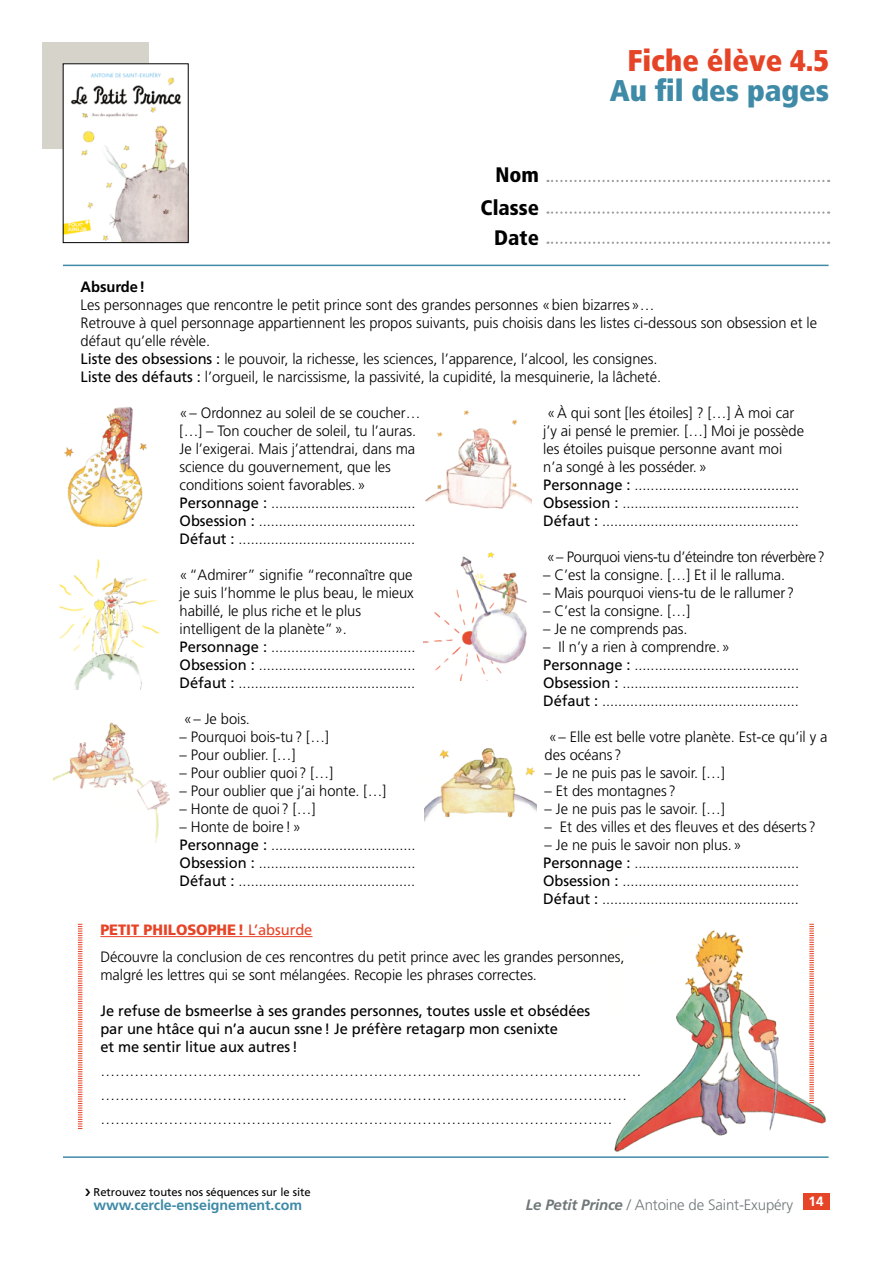
<style>
.page{position:relative;width:893px;height:1263px;background:#fff}
.page>*{position:absolute;margin:0;border:0;box-sizing:border-box;transform-origin:0 0}
.Titre_Dominante-obje{font:900 condensed 30px "Frutiger LT Std";color:#e64427}
.Titre_Dominante-obje-2{font:900 condensed 30px "Frutiger LT Std";color:#3f8aa7}
.t1{font:900 condensed 21px/33.5px "Frutiger LT Std";color:#000;text-align:right}
.corpus{font:300 15px/18px "Frutiger LT Std";letter-spacing:-.005em;color:#000}
.corpus-2{font:15px/18px "Frutiger LT Std";letter-spacing:-.005em;color:#000}
.corpus-3{font:300 15px "Frutiger LT Std";letter-spacing:-.025em;color:#000}
.t2{font:300 15px "Frutiger LT Std";letter-spacing:-.01em;color:#707879}
.corpus-4{font:900 15px "Frutiger LT Std";letter-spacing:-.005em;color:#e64427}
.corpus-5{font:700 15px "Frutiger LT Std";letter-spacing:-.005em;color:#000}
.t3{font:700 14.25px "Frutiger LT Std";letter-spacing:-.005em;color:#3f8aa7}
.t4{font:700 13.5px "Frutiger LT Std";color:#fff}
.t5{font:11.25px "Frutiger LT Std";letter-spacing:-.005em;color:#000}
.s1{font-weight:400}
.s2{font-weight:700;font-style:italic}
</style>
<div class="page">
<div style="left:43px;top:43px;width:106px;height:106px;background:#d5d3ca"></div>
<img style="left:65px;top:66px;width:121px;height:175px">
<div style="left:803px;top:1193px;width:26px;height:17px;background:#e64427"></div>
<svg style="left:547px;top:211px;width:282px;height:3px"></svg>
<svg style="left:547px;top:180px;width:282px;height:2px"></svg>
<svg style="left:547px;top:242px;width:282px;height:2px"></svg>
<img style="left:614px;top:930px;width:213px;height:222px">
<hr style="left:63px;top:1156px;width:766px;height:2px;background:#3f8aa7">
<hr style="left:63px;top:265px;width:766px;height:1px;background:#3f8aa7">
<img style="left:64px;top:407px;width:83px;height:120px">
<img style="left:59px;top:559px;width:101px;height:130px">
<img style="left:54px;top:722px;width:115px;height:120px">
<img style="left:425px;top:410px;width:106px;height:99px">
<img style="left:423px;top:551px;width:104px;height:129px">
<img style="left:424px;top:748px;width:112px;height:74px">
<hr style="left:100px;top:936px;width:212px;height:1px;background:#e64427">
<svg style="left:78px;top:924px;width:4px;height:205px"></svg>
<svg style="left:809px;top:924px;width:5px;height:179px"></svg>
<h2 class="t1" style="left:481px;top:158px;width:60px">Nom<br>Classe</h2>
<h2 class="t1" style="left:494px;top:221px;width:46px">Date</h2>
<p class="Titre_Dominante-obje" style="left:627px;top:42px;width:203px">Fiche élève 4.5</p>
<p class="Titre_Dominante-obje-2" style="left:610px;top:72px;width:221px">Au fil des pages</p>
<p class="corpus-5" style="left:81px;top:278px;width:66px">Absurde!</p>
<p class="corpus" style="left:81px;top:296px;width:575px">Les personnages que rencontre le petit prince sont des grandes personnes «bien bizarres»…</p>
<p class="corpus" style="left:81px;top:314px;width:738px">Retrouve à quel personnage appartiennent les propos suivants, puis choisis dans les listes ci-dessous son obsession et le défaut qu’elle révèle.</p>
<p class="corpus" style="left:81px;top:350px;width:578px"><span class="s1">Liste des obsessions :</span> le pouvoir, la richesse, les sciences, l’apparence, l’alcool, les consignes.</p>
<p class="corpus" style="left:81px;top:368px;width:582px"><span class="s1">Liste des défauts :</span> l’orgueil, le narcissisme, la passivité, la cupidité, la mesquinerie, la lâcheté.</p>
<p class="corpus" style="left:180px;top:404px;width:242px">«– Ordonnez au soleil de se coucher… […] – Ton coucher de soleil, tu l’auras.<br>Je l’exigerai. Mais j’attendrai, dans ma science du gouvernement, que les conditions soient favorables.» <span class="s1">Personnage :</span> ....................................</p>
<p class="corpus" style="left:180px;top:512px;width:237px"><span class="s1">Obsession :</span> .......................................</p>
<p class="corpus" style="left:180px;top:530px;width:237px"><span class="s1">Défaut :</span> ............................................</p>
<p class="corpus" style="left:180px;top:566px;width:236px">«“Admirer” signifie “reconnaître que je suis l’homme le plus beau, le mieux habillé, le plus riche et le plus intelligent de la planète”».</p>
<p class="corpus" style="left:180px;top:638px;width:237px"><span class="s1">Personnage :</span> ....................................</p>
<p class="corpus" style="left:180px;top:656px;width:237px"><span class="s1">Obsession :</span> .......................................</p>
<p class="corpus" style="left:180px;top:674px;width:237px"><span class="s1">Défaut :</span> ............................................</p>
<p class="corpus" style="left:184px;top:710px;width:68px">«– Je bois.</p>
<p class="corpus" style="left:180px;top:728px;width:151px">– Pourquoi bois-tu? […]</p>
<p class="corpus" style="left:180px;top:746px;width:117px">– Pour oublier. […]</p>
<p class="corpus" style="left:180px;top:764px;width:155px">– Pour oublier quoi? […]</p>
<p class="corpus" style="left:180px;top:782px;width:208px">– Pour oublier que j’ai honte. […]</p>
<p class="corpus" style="left:180px;top:800px;width:137px">– Honte de quoi? […]</p>
<p class="corpus" style="left:180px;top:818px;width:123px">– Honte de boire!»</p>
<p class="corpus" style="left:180px;top:836px;width:237px"><span class="s1">Personnage :</span> ....................................</p>
<p class="corpus" style="left:180px;top:854px;width:237px"><span class="s1">Obsession :</span> .......................................</p>
<p class="corpus" style="left:180px;top:872px;width:237px"><span class="s1">Défaut :</span> ............................................</p>
<p class="corpus" style="left:543px;top:404px;width:262px">«À qui sont [les étoiles] ? […] À moi car j’y ai pensé le premier. […] Moi je possède les étoiles puisque personne avant moi n’a songé à les posséder.»</p>
<p class="corpus" style="left:543px;top:476px;width:257px"><span class="s1">Personnage :</span> .........................................</p>
<p class="corpus" style="left:543px;top:494px;width:257px"><span class="s1">Obsession :</span> ............................................</p>
<p class="corpus" style="left:543px;top:512px;width:257px"><span class="s1">Défaut :</span> .................................................</p>
<p class="corpus-3" style="left:547px;top:549px;width:279px">«– Pourquoi viens-tu d’éteindre ton réverbère?</p>
<p class="corpus" style="left:543px;top:566px;width:244px">– C’est la consigne. […] Et il le ralluma.</p>
<p class="corpus" style="left:543px;top:584px;width:253px">– Mais pourquoi viens-tu de le rallumer?</p>
<p class="corpus" style="left:543px;top:602px;width:148px">– C’est la consigne. […]</p>
<p class="corpus" style="left:543px;top:620px;width:146px">– Je ne comprends pas.</p>
<p class="corpus" style="left:543px;top:638px;width:188px">– Il n’y a rien à comprendre.»</p>
<p class="corpus" style="left:543px;top:656px;width:257px"><span class="s1">Personnage :</span> .........................................</p>
<p class="corpus" style="left:543px;top:674px;width:257px"><span class="s1">Obsession :</span> ............................................</p>
<p class="corpus" style="left:543px;top:692px;width:257px"><span class="s1">Défaut :</span> .................................................</p>
<p class="corpus" style="left:545px;top:728px;width:284px">«– Elle est belle votre planète. Est-ce qu’il y a des océans?</p>
<p class="corpus" style="left:545px;top:764px;width:182px">– Je ne puis pas le savoir. […]</p>
<p class="corpus" style="left:545px;top:782px;width:133px">– Et des montagnes?</p>
<p class="corpus" style="left:545px;top:800px;width:182px">– Je ne puis pas le savoir. […]</p>
<p class="corpus" style="left:545px;top:818px;width:273px">– Et des villes et des fleuves et des déserts?</p>
<p class="corpus" style="left:545px;top:836px;width:199px">– Je ne puis le savoir non plus.»</p>
<p class="corpus" style="left:543px;top:854px;width:257px"><span class="s1">Personnage :</span> .........................................</p>
<p class="corpus" style="left:543px;top:872px;width:257px"><span class="s1">Obsession :</span> ............................................</p>
<p class="corpus" style="left:543px;top:890px;width:257px"><span class="s1">Défaut :</span> .................................................</p>
<p class="corpus-4" style="left:100px;top:921px;width:214px">PETIT PHILOSOPHE! <span class="s1">L’absurde</span></p>
<p class="corpus" style="left:100px;top:948px;width:526px">Découvre la conclusion de ces rencontres du petit prince avec les grandes personnes, malgré les lettres qui se sont mélangées. Recopie les phrases correctes.</p>
<p class="corpus-2" style="left:100px;top:1002px;width:491px">Je refuse de bsmeerlse à ses grandes personnes, toutes ussle et obsédées par une htâce qui n’a aucun ssne! Je préfère retagarp mon csenixte<br>et me sentir litue aux autres!</p>
<p class="corpus" style="left:100px;top:1062px;width:543px">…………………………………………………………………………………………………</p>
<p class="corpus" style="left:100px;top:1086px;width:528px">………………………………………………………………………………………………</p>
<p class="corpus" style="left:100px;top:1110px;width:514px">……………………………………………………………………………………………</p>
<p class="t5" style="left:94px;top:1186px;width:219px">Retrouvez toutes nos séquences sur le site</p>
<p class="t3" style="left:94px;top:1197px;width:210px">www.cercle-enseignement.com</p>
<p class="t4" style="left:808px;top:1194px;width:17px">14</p>
<p class="t2" style="left:526px;top:1197px;width:269px"><span class="s2">Le Petit Prince</span> / Antoine de Saint-Exupéry</p>
</div>
